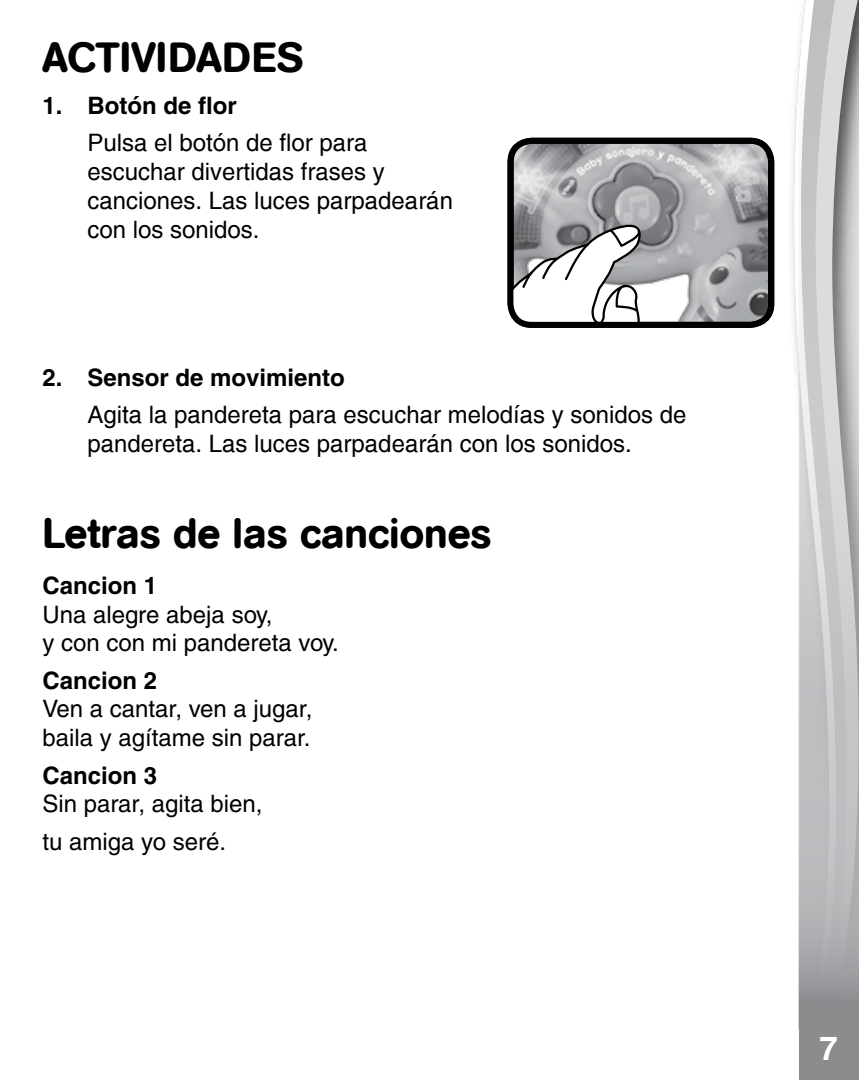
<style>
.page{position:relative;width:859px;height:1080px;background:#fff}
.page>*{position:absolute;margin:0;border:0;box-sizing:border-box;transform-origin:0 0}
.t1{font:500 42px "AG Book Rounded";color:#000}
.t2{font:700 33px "Helvetica";color:#fff}
.t3{font:24px/28.8px "Helvetica";color:#000}
.t4{font:500 24px/28.8px "Helvetica";color:#000}
.t5{font:700 24px "Helvetica";color:#000}
</style>
<div class="page">
<svg style="left:793px;top:55px;width:6px;height:974px"></svg>
<svg style="left:799px;top:0;width:60px;height:1080px;background:#bdbec0"></svg>
<img style="left:515px;top:141px;width:256px;height:180px">
<svg style="left:514px;top:219px;width:130px;height:102px"></svg>
<div style="left:507px;top:138px;width:267px;height:190px;border:6px solid #000;border-radius:21px"></div>
<h1 class="t1" style="left:42px;top:33px;width:262px">ACTIVIDADES</h1>
<p class="t5" style="left:42px;top:91px;width:196px">1. Botón de flor</p>
<p class="t3" style="left:87px;top:129px;width:367px">Pulsa el botón de flor para escuchar divertidas frases y canciones. Las luces parpadearán con los sonidos.</p>
<p class="t5" style="left:42px;top:363px;width:304px">2. Sensor de movimiento</p>
<p class="t3" style="left:87px;top:400px;width:600px">Agita la pandereta para escuchar melodías y sonidos de pandereta. Las luces parpadearán con los sonidos.</p>
<h1 class="t1" style="left:42px;top:509px;width:451px">Letras de las canciones</h1>
<p class="t5" style="left:42px;top:571px;width:116px">Cancion 1</p>
<p class="t4" style="left:42px;top:600px;width:298px">Una alegre abeja soy,<br>y con con mi pandereta voy.</p>
<p class="t5" style="left:42px;top:666px;width:116px">Cancion 2</p>
<p class="t4" style="left:42px;top:695px;width:271px">Ven a cantar, ven a jugar, baila y agítame sin parar.</p>
<p class="t5" style="left:42px;top:760px;width:116px">Cancion 3</p>
<p class="t4" style="left:42px;top:785px;width:222px;line-height:37.2px">Sin parar, agita bien, tu amiga yo seré.</p>
<h2 class="t2" style="left:820px;top:1025px;width:25px">7 <sup>7</sup>7</h2>
</div>
